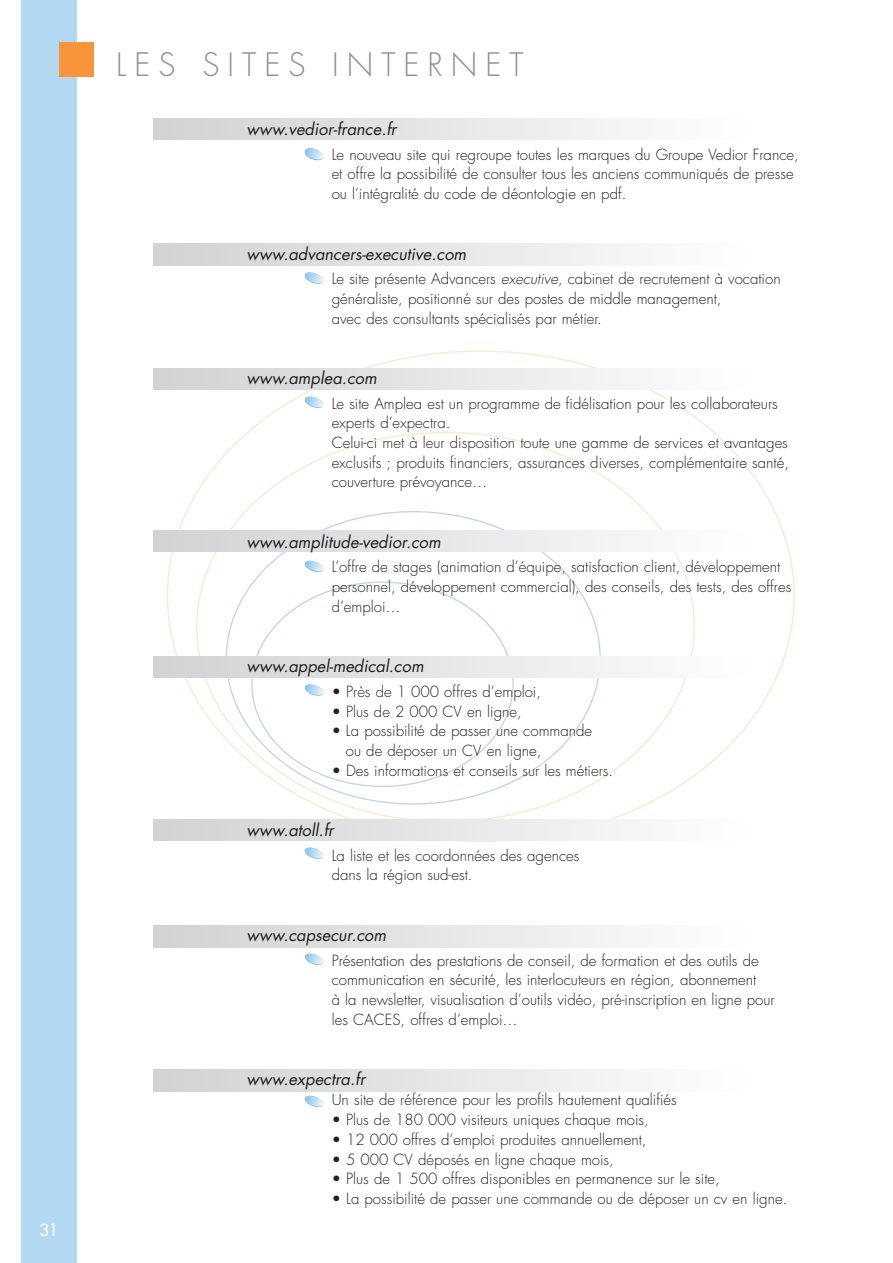
<style>
.page{position:relative;width:893px;height:1263px;background:#fff}
.page>*{position:absolute;margin:0;border:0;box-sizing:border-box;transform-origin:0 0}
.t1{font:300 31.5px "Futura";letter-spacing:.255em;color:#929090}
.t2{font:italic 16.5px "Futura";color:#231f20}
.t3{font:16.5px "Futura";color:#fff}
.t4{font:300 15px/19.6px "Futura";color:#231f20}
.s1{font-style:italic}
</style>
<div class="page">
<svg style="left:167px;top:350px;width:628px;height:492px"></svg>
<svg style="left:196px;top:432px;width:499px;height:388px"></svg>
<svg style="left:226px;top:511px;width:375px;height:294px"></svg>
<svg style="left:251px;top:581px;width:263px;height:206px"></svg>
<div style="left:153px;top:118px;width:594px;height:22px;background:linear-gradient(to right,#d0d1d4,#fdfefe)"></div>
<div style="left:153px;top:244px;width:594px;height:21px;background:linear-gradient(to right,#d0d1d4,#fdfefe)"></div>
<div style="left:153px;top:368px;width:594px;height:21px;background:linear-gradient(to right,#d0d1d4,#fdfefe)"></div>
<div style="left:153px;top:531px;width:594px;height:21px;background:linear-gradient(to right,#d0d1d4,#fdfefe)"></div>
<div style="left:153px;top:657px;width:594px;height:21px;background:linear-gradient(to right,#d0d1d4,#fdfefe)"></div>
<div style="left:153px;top:820px;width:594px;height:21px;background:linear-gradient(to right,#d0d1d4,#fdfefe)"></div>
<div style="left:153px;top:926px;width:594px;height:21px;background:linear-gradient(to right,#d0d1d4,#fdfefe)"></div>
<div style="left:153px;top:1070px;width:594px;height:21px;background:linear-gradient(to right,#d0d1d4,#fdfefe)"></div>
<div style="left:21px;top:0;width:56px;height:1263px;background:#b3d8f1"></div>
<div style="left:60px;top:43px;width:34px;height:34px;background:#f7943c"></div>
<svg style="left:304px;top:148px;width:20px;height:13px"></svg>
<svg style="left:304px;top:272px;width:20px;height:12px"></svg>
<svg style="left:304px;top:396px;width:20px;height:13px"></svg>
<svg style="left:304px;top:560px;width:20px;height:13px"></svg>
<svg style="left:304px;top:684px;width:20px;height:12px"></svg>
<svg style="left:304px;top:847px;width:20px;height:12px"></svg>
<svg style="left:304px;top:953px;width:20px;height:12px"></svg>
<svg style="left:304px;top:1095px;width:20px;height:13px"></svg>
<p class="t3" style="left:39px;top:1222px;width:21px">31</p>
<h1 class="t1" style="left:116px;top:50px;width:409px">LES SITES INTERNET</h1>
<p class="t2" style="left:247px;top:122px;width:151px">www.vedior-france.fr</p>
<p class="t4" style="left:332px;top:146px;width:469px">Le nouveau site qui regroupe toutes les marques du Groupe Vedior France, et offre la possibilité de consulter tous les anciens communiqués de presse ou l’intégralité du code de déontologie en pdf.</p>
<p class="t2" style="left:247px;top:246px;width:221px">www.advancers-executive.com</p>
<p class="t4" style="left:332px;top:270px;width:450px">Le site présente Advancers <span class="s1">executive</span>, cabinet de recrutement à vocation généraliste, positionné sur des postes de middle management,<br>avec des consultants spécialisés par métier.</p>
<p class="t2" style="left:247px;top:370px;width:132px">www.amplea.com</p>
<p class="t4" style="left:332px;top:394px;width:459px">Le site Amplea est un programme de fidélisation pour les collaborateurs experts d’expectra.<br>Celui-ci met à leur disposition toute une gamme de services et avantages exclusifs ; produits financiers, assurances diverses, complémentaire santé, couverture prévoyance…</p>
<p class="t2" style="left:247px;top:534px;width:196px">www.amplitude-vedior.com</p>
<p class="t4" style="left:332px;top:558px;width:461px">L’offre de stages (animation d’équipe, satisfaction client, développement personnel, développement commercial), des conseils, des tests, des offres d’emploi…</p>
<p class="t2" style="left:247px;top:659px;width:179px">www.appel-medical.com</p>
<p class="t4" style="left:332px;top:683px;width:211px">• Près de 1 000 offres d’emploi,</p>
<p class="t4" style="left:332px;top:702px;width:192px">• Plus de 2 000 CV en ligne,</p>
<p class="t4" style="left:346px;top:722px;width:248px;text-indent:-14px">• La possibilité de passer une commande ou de déposer un CV en ligne,</p>
<p class="t4" style="left:332px;top:762px;width:283px">• Des informations et conseils sur les métiers.</p>
<p class="t2" style="left:247px;top:823px;width:89px">www.atoll.fr</p>
<p class="t4" style="left:332px;top:847px;width:249px">La liste et les coordonnées des agences dans la région sud-est.</p>
<p class="t2" style="left:247px;top:927px;width:141px">www.capsecur.com</p>
<p class="t4" style="left:332px;top:951px;width:444px">Présentation des prestations de conseil, de formation et des outils de communication en sécurité, les interlocuteurs en région, abonnement<br>à la newsletter, visualisation d’outils vidéo, pré-inscription en ligne pour les CACES, offres d’emploi…</p>
<p class="t2" style="left:247px;top:1071px;width:120px">www.expectra.fr</p>
<p class="t4" style="left:332px;top:1091px;width:347px">Un site de référence pour les profils hautement qualifiés</p>
<p class="t4" style="left:332px;top:1111px;width:319px">• Plus de 180 000 visiteurs uniques chaque mois,</p>
<p class="t4" style="left:332px;top:1131px;width:316px">• 12 000 offres d’emploi produites annuellement,</p>
<p class="t4" style="left:332px;top:1150px;width:284px">• 5 000 CV déposés en ligne chaque mois,</p>
<p class="t4" style="left:332px;top:1170px;width:390px">• Plus de 1 500 offres disponibles en permanence sur le site,</p>
<p class="t4" style="left:332px;top:1190px;width:457px">• La possibilité de passer une commande ou de déposer un cv en ligne.</p>
</div>
